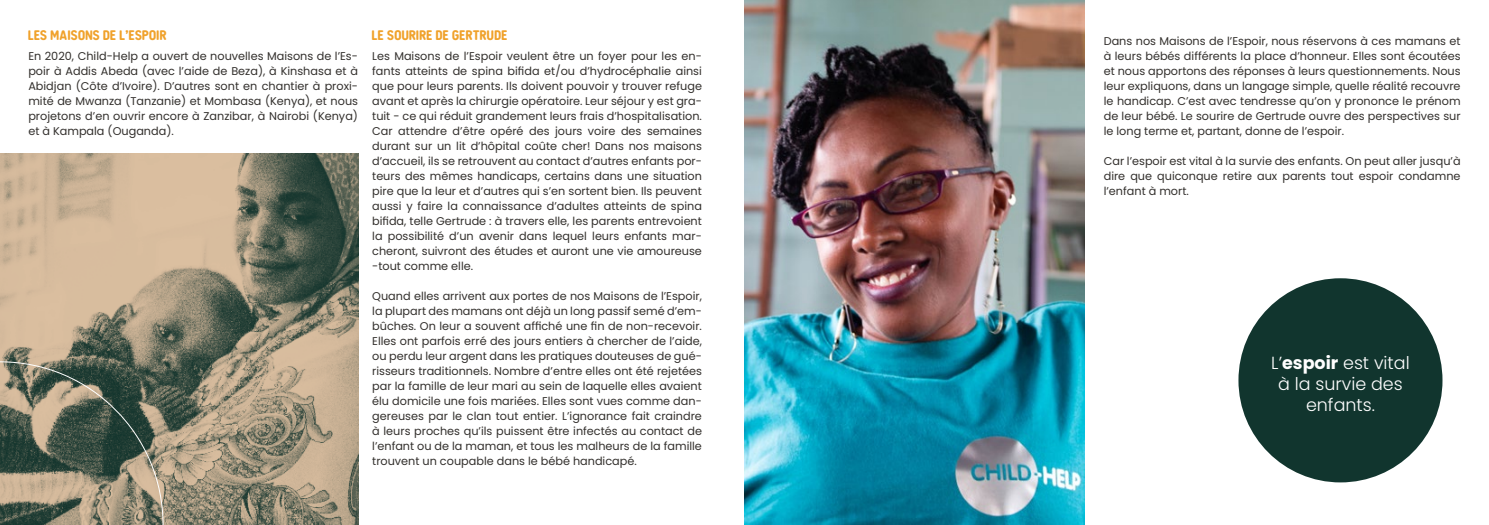
<style>
.page{position:relative;width:1489px;height:525px;background:#fff}
.page>*{position:absolute;margin:0;border:0;box-sizing:border-box;transform-origin:0 0}
.t1{font:300 17.5px/21px "Poppins";color:#fff;text-align:center}
.t2{font:700 13.75px "Budokan Rounded";color:#f0a22c}
.t3{font:11.25px/15px "Poppins";color:#322f2c;text-align:justify}
.s1{font-weight:700}
</style>
<div class="page">
<img style="left:0;top:153px;width:358px;height:371px">
<div style="left:1238px;top:278px;width:204px;height:204px;background:#11352e;border-radius:50%"></div>
<img style="left:744px;top:0;width:340px;height:524px">
<svg style="left:0;top:361px;width:163px;height:163px;background:#6f7362"></svg>
<p class="t2" style="left:28px;top:27px;width:140px">LES MAISONS DE L’ESPOIR</p>
<p class="t3" style="left:28px;top:49px;width:331px">En 2020, Child-Help a ouvert de nouvelles Maisons de l’Es&shy;poir à Addis Abeda (avec l’aide de Beza), à Kinshasa et à Abidjan (Côte d’Ivoire). D’autres sont en chantier à proxi&shy;mité de Mwanza (Tanzanie) et Mombasa (Kenya), et nous projetons d’en ouvrir encore à Zanzibar, à Nairobi (Kenya) et à Kampala (Ouganda).</p>
<p class="t2" style="left:372px;top:27px;width:137px">LE SOURIRE DE GERTRUDE</p>
<p class="t3" style="left:372px;top:49px;width:331px">Les Maisons de l’Espoir veulent être un foyer pour les en&shy;fants atteints de spina bifida et/ou d’hydrocéphalie ainsi que pour leurs parents. Ils doivent pouvoir y trouver refuge avant et après la chirurgie opératoire. Leur séjour y est gra&shy;tuit - ce qui réduit grandement leurs frais d’hospitalisation.<br>Car attendre d’être opéré des jours voire des semaines durant sur un lit d’hôpital coûte cher! Dans nos maisons d’accueil, ils se retrouvent au contact d’autres enfants por&shy;teurs des mêmes handicaps, certains dans une situation pire que la leur et d’autres qui s’en sortent bien. Ils peuvent aussi y faire la connaissance d’adultes atteints de spina bifida, telle Gertrude : à travers elle, les parents entrevoient la possibilité d’un avenir dans lequel leurs enfants mar&shy;cheront, suivront des études et auront une vie amoureuse -tout comme elle.</p>
<p class="t3" style="left:372px;top:289px;width:331px">Quand elles arrivent aux portes de nos Maisons de l’Espoir, la plupart des mamans ont déjà un long passif semé d’em&shy;bûches. On leur a souvent affiché une fin de non-recevoir.<br>Elles ont parfois erré des jours entiers à chercher de l’aide, ou perdu leur argent dans les pratiques douteuses de gué&shy;risseurs traditionnels. Nombre d’entre elles ont été rejetées par la famille de leur mari au sein de laquelle elles avaient élu domicile une fois mariées. Elles sont vues comme dan&shy;gereuses par le clan tout entier. L’ignorance fait craindre à leurs proches qu’ils puissent être infectés au contact de l’enfant ou de la maman, et tous les malheurs de la famille trouvent un coupable dans le bébé handicapé.</p>
<p class="t3" style="left:1103px;top:34px;width:358px">Dans nos Maisons de l’Espoir, nous réservons à ces mamans et à leurs bébés différents la place d’honneur. Elles sont écoutées et nous apportons des réponses à leurs questionnements. Nous leur expliquons, dans un langage simple, quelle réalité recouvre le handicap. C’est avec tendresse qu’on y prononce le prénom de leur bébé. Le sourire de Gertrude ouvre des perspectives sur le long terme et, partant, donne de l’espoir.</p>
<p class="t3" style="left:1103px;top:154px;width:358px">Car l’espoir est vital à la survie des enfants. On peut aller jusqu’à dire que quiconque retire aux parents tout espoir condamne l’enfant à mort.</p>
<h1 class="t1" style="left:1271px;top:352px;width:140px">L’<span class="s1">espoir</span> est vital à la survie des enfants.</h1>
</div>
